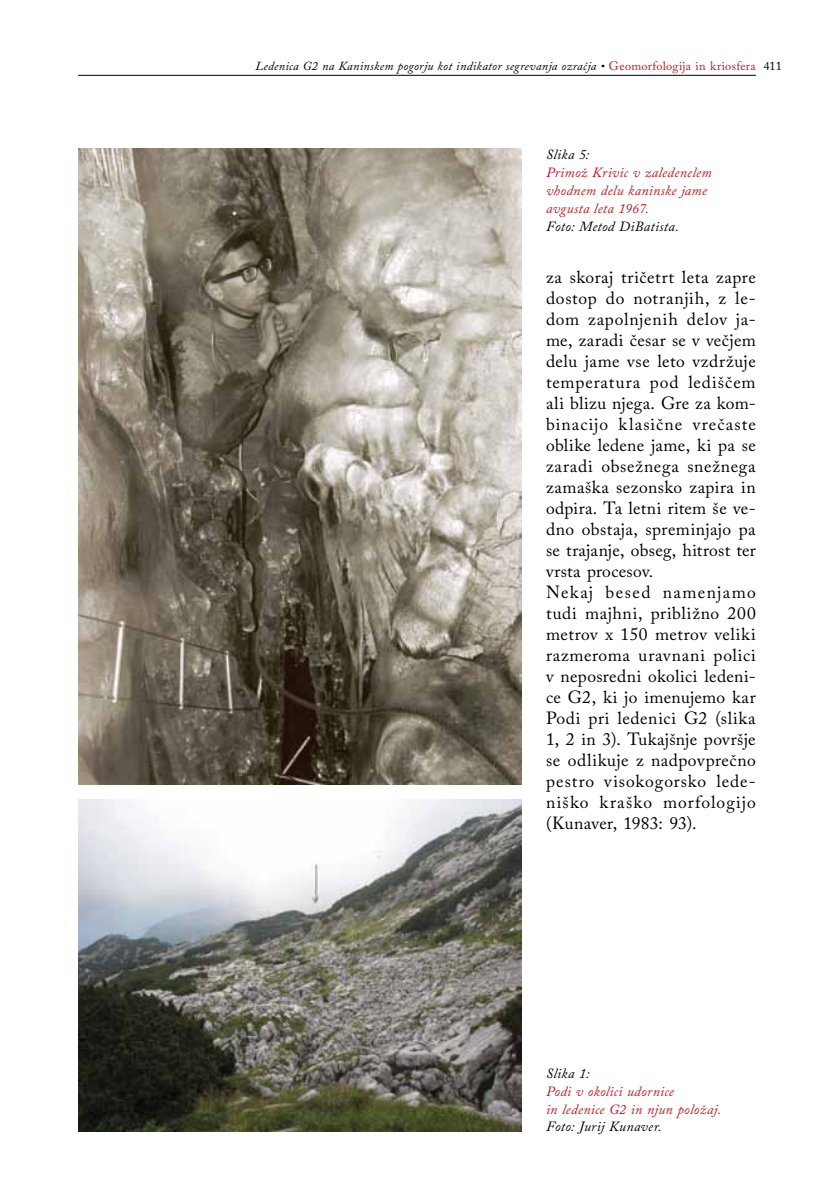
<style>
.page{position:relative;width:834px;height:1191px;background:#fff}
.page>*{position:absolute;margin:0;border:0;box-sizing:border-box;transform-origin:0 0}
.t1{font:17.5px/21px "Adobe Caslon Pro";letter-spacing:.035em;color:#000}
.t2{font:italic 14px/17.8px "Adobe Caslon Pro";letter-spacing:.02em;color:#c2151c}
.t3{font:italic 14px "Adobe Caslon Pro";letter-spacing:.02em;color:#000}
.t4{font:italic 12.25px "Adobe Caslon Pro";letter-spacing:.025em;color:#000}
.s1{font-style:normal;color:#c2151c}
.s2{font-style:normal}
</style>
<div class="page">
<hr style="left:78px;top:75px;width:677px;height:1px;background:#000">
<img style="left:78px;top:149px;width:443px;height:635px">
<img style="left:78px;top:799px;width:443px;height:332px">
<p class="t4" style="left:255px;top:59px;width:528px">Ledenica G2 na Kaninskem pogorju kot indikator segrevanja ozračja • <span class="s1">Geomorfologija in kriosfera</span> <span class="s2">411</span></p>
<p class="t3" style="left:546px;top:146px;width:45px">Slika 5:</p>
<p class="t2" style="left:546px;top:163px;width:167px">Primož Krivic v zaledenelem vhodnem delu kaninske jame avgusta leta 1967.</p>
<p class="t3" style="left:546px;top:218px;width:134px">Foto: Metod DiBatista.</p>
<p class="t1" style="left:546px;top:266px;width:211px">za skoraj tričetrt leta zapre dostop do notranjih, z le&shy;dom zapolnjenih delov ja&shy;me, zaradi česar se v večjem delu jame vse leto vzdržuje temperatura pod lediščem ali blizu njega. Gre za kom&shy;binacijo klasične vrečaste oblike ledene jame, ki pa se zaradi obsežnega snežnega zamaška sezonsko zapira in odpira. Ta letni ritem še ve&shy;dno obstaja, spreminjajo pa se trajanje, obseg, hitrost ter vrsta procesov.<br>Nekaj besed namenjamo tudi majhni, približno 200 metrov x 150 metrov veliki razmeroma uravnani polici v neposredni okolici ledeni&shy;ce G2, ki jo imenujemo kar<br>Podi pri ledenici G2 (slika<br>1, 2 in 3). Tukajšnje površje se odlikuje z nadpovprečno pestro visokogorsko lede&shy;niško kraško morfologijo (Kunaver, 1983: 93).</p>
<p class="t3" style="left:546px;top:1064px;width:45px">Slika 1:</p>
<p class="t2" style="left:546px;top:1081px;width:176px">Podi v okolici udornice<br>in ledenice G2 in njun položaj.</p>
<p class="t3" style="left:546px;top:1118px;width:117px">Foto: Jurij Kunaver.</p>
</div>
